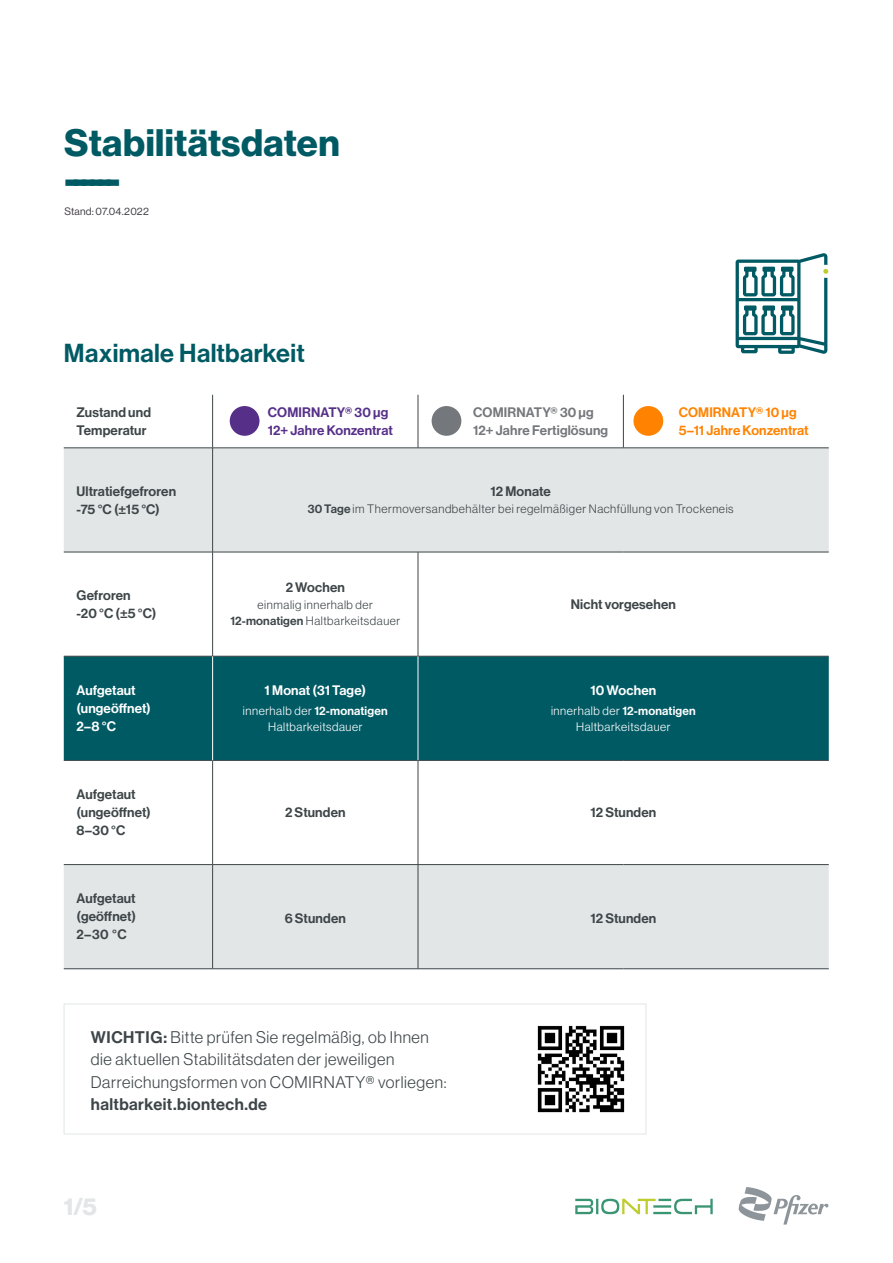
<style>
.page{position:relative;width:893px;height:1263px;background:#fff}
.page>*{position:absolute;margin:0;border:0;box-sizing:border-box;transform-origin:0 0}
.t1{font:45px "N Haas Grotesk DS Pro 75 Bd";color:#005a64}
.t2{font:37.5px "N Haas Grotesk DS Pro 75 Bd";letter-spacing:.01em;color:#005a64}
.t3{font:25.5px "N Haas Grotesk DS Pro 65 Md";letter-spacing:.015em;color:#005a64}
.t4{font:24px "N Haas Grotesk DS Pro 75 Bd";color:#e2e6e7}
.t5{font:16.5px/22.5px "N Haas Grotesk DS Pro 45 Lt";letter-spacing:.035em;color:#3d4548}
.t6{font:16.5px "N Haas Grotesk DS Pro 65 Md";letter-spacing:.03em;color:#3d4548}
.t7{font:13.5px/18px "N Haas Grotesk DS Pro 65 Md";letter-spacing:.01em;color:#3d4548}
.t8{font:13.5px/18px "N Haas Grotesk DS Pro 65 Md";letter-spacing:.01em;color:#fff}
.t9{font:13.5px/18px "N Haas Grotesk DS Pro 65 Md";letter-spacing:.01em;color:#74777b}
.t10{font:13.5px/18px "N Haas Grotesk DS Pro 65 Md";letter-spacing:.005em;color:#ff8300}
.t11{font:13.5px/18px "N Haas Grotesk DS Pro 65 Md";letter-spacing:.01em;color:#562f88}
.t12{font:12px/16.5px "N Haas Grotesk DS Pro 45 Lt";letter-spacing:.045em;color:#3d4548;text-align:center}
.t13{font:12px/16.5px "N Haas Grotesk DS Pro 45 Lt";letter-spacing:.045em;color:#fff;text-align:center}
.t14{font:10.5px "N Haas Grotesk DS Pro 55 Rg";letter-spacing:.015em;color:#3f3c43}
.s1{font-family:"N Haas Grotesk DS Pro 65 Md"}
</style>
<div class="page">
<svg style="left:739px;top:1187px;width:89px;height:37px"></svg>
<svg style="left:575px;top:1199px;width:138px;height:15px"></svg>
<svg style="left:736px;top:253px;width:92px;height:101px"></svg>
<svg style="left:64px;top:449px;width:765px;height:519px;fill:#e2e6e7"></svg>
<div style="left:64px;top:657px;width:765px;height:103px;background:#005a64"></div>
<hr style="left:212px;top:395px;width:1px;height:53px;background:#3d4548">
<hr style="left:418px;top:395px;width:1px;height:53px;background:#3d4548">
<hr style="left:623px;top:395px;width:1px;height:53px;background:#3d4548">
<hr style="left:64px;top:448px;width:149px;height:1px;background:#3d4548">
<hr style="left:213px;top:448px;width:205px;height:1px;background:#3d4548">
<hr style="left:212px;top:448px;width:1px;height:104px;background:#3d4548">
<hr style="left:418px;top:448px;width:205px;height:1px;background:#3d4548">
<hr style="left:623px;top:448px;width:206px;height:1px;background:#3d4548">
<hr style="left:64px;top:552px;width:149px;height:1px;background:#3d4548">
<hr style="left:213px;top:552px;width:205px;height:1px;background:#3d4548">
<hr style="left:212px;top:552px;width:1px;height:104px;background:#3d4548">
<hr style="left:418px;top:552px;width:205px;height:1px;background:#3d4548">
<hr style="left:418px;top:552px;width:1px;height:104px;background:#3d4548">
<hr style="left:623px;top:552px;width:206px;height:1px;background:#3d4548">
<hr style="left:64px;top:656px;width:149px;height:1px;background:#3d4548">
<hr style="left:213px;top:656px;width:205px;height:1px;background:#3d4548">
<hr style="left:418px;top:656px;width:205px;height:1px;background:#3d4548">
<hr style="left:623px;top:656px;width:206px;height:1px;background:#3d4548">
<hr style="left:64px;top:760px;width:149px;height:1px;background:#3d4548">
<hr style="left:213px;top:760px;width:205px;height:1px;background:#3d4548">
<hr style="left:212px;top:760px;width:1px;height:104px;background:#3d4548">
<hr style="left:418px;top:760px;width:205px;height:1px;background:#3d4548">
<hr style="left:418px;top:760px;width:1px;height:104px;background:#3d4548">
<hr style="left:623px;top:760px;width:206px;height:1px;background:#3d4548">
<hr style="left:64px;top:864px;width:149px;height:1px;background:#3d4548">
<hr style="left:213px;top:864px;width:205px;height:1px;background:#3d4548">
<hr style="left:212px;top:865px;width:1px;height:103px;background:#3d4548">
<hr style="left:418px;top:864px;width:205px;height:1px;background:#3d4548">
<hr style="left:418px;top:865px;width:1px;height:103px;background:#3d4548">
<hr style="left:623px;top:864px;width:206px;height:1px;background:#3d4548">
<hr style="left:212px;top:656px;width:1px;height:104px;background:#fff">
<hr style="left:418px;top:656px;width:1px;height:104px;background:#fff">
<hr style="left:64px;top:968px;width:149px;height:1px;background:#3d4548">
<hr style="left:213px;top:968px;width:205px;height:1px;background:#3d4548">
<hr style="left:418px;top:968px;width:205px;height:1px;background:#3d4548">
<hr style="left:623px;top:968px;width:206px;height:1px;background:#3d4548">
<div style="left:230px;top:406px;width:29px;height:30px;background:#562f88;border-radius:50%"></div>
<div style="left:633px;top:406px;width:30px;height:30px;background:#ff8300;border-radius:50%"></div>
<div style="left:432px;top:406px;width:29px;height:30px;background:#74777b;border-radius:50%"></div>
<div style="left:64px;top:1003px;width:582px;height:131px;border:1px solid #e2e6e7"></div>
<img style="left:537px;top:1025px;width:88px;height:88px">
<h2 class="t2" style="left:64px;top:121px;width:277px">Stabilitätsdaten</h2>
<h1 class="t1" style="left:64px;top:152px;width:58px">------</h1>
<p class="t14" style="left:64px;top:206px;width:86px">Stand: 07.04.2022</p>
<h3 class="t3" style="left:64px;top:339px;width:242px">Maximale Haltbarkeit</h3>
<p class="t7" style="left:77px;top:404px;width:76px">Zustand und<br>Temperatur</p>
<p class="t11" style="left:268px;top:404px;width:126px">COMIRNATY® 30 µg<br>12+ Jahre Konzentrat</p>
<p class="t9" style="left:473px;top:404px;width:136px">COMIRNATY® 30 µg<br>12+ Jahre Fertiglösung</p>
<p class="t10" style="left:679px;top:404px;width:132px">COMIRNATY® 10 µg<br>5–11 Jahre Konzentrat</p>
<p class="t7" style="left:77px;top:482px;width:101px">Ultratiefgefroren -75 °C (±15 °C)</p>
<p class="t7" style="left:490px;top:483px;width:62px">12 Monate</p>
<p class="t12" style="left:308px;top:500px;width:427px"><span class="s1">30 Tage</span> im Thermoversandbehälter bei regelmäßiger Nachfüllung von Trockeneis</p>
<p class="t7" style="left:77px;top:586px;width:81px">Gefroren<br>-20 °C (±5 °C)</p>
<p class="t7" style="left:286px;top:579px;width:61px">2 Wochen</p>
<p class="t12" style="left:230px;top:596px;width:171px">einmalig innerhalb der<br><span class="s1">12-monatigen</span> Haltbarkeitsdauer</p>
<p class="t7" style="left:571px;top:595px;width:107px">Nicht vorgesehen</p>
<p class="t8" style="left:77px;top:681px;width:76px">Aufgetaut (ungeöffnet)<br>2–8 °C</p>
<p class="t8" style="left:265px;top:681px;width:103px">1 Monat (31 Tage)</p>
<p class="t13" style="left:243px;top:702px;width:146px">innerhalb der <span class="s1">12-monatigen<br></span>Haltbarkeitsdauer</p>
<p class="t8" style="left:590px;top:681px;width:67px">10 Wochen</p>
<p class="t13" style="left:551px;top:702px;width:146px">innerhalb der <span class="s1">12-monatigen<br></span>Haltbarkeitsdauer</p>
<p class="t7" style="left:77px;top:786px;width:76px">Aufgetaut (ungeöffnet)<br>8–30 °C</p>
<p class="t7" style="left:77px;top:890px;width:61px;text-align:justify">Aufgetaut (geöffnet)<br>2–30 °C</p>
<p class="t7" style="left:285px;top:804px;width:62px">2 Stunden</p>
<p class="t7" style="left:590px;top:804px;width:67px">12 Stunden</p>
<p class="t7" style="left:285px;top:909px;width:63px">6 Stunden</p>
<p class="t7" style="left:590px;top:909px;width:67px">12 Stunden</p>
<p class="t5" style="left:91px;top:1026px;width:357px"><span class="s1">WICHTIG:</span> Bitte prüfen Sie regelmäßig, ob Ihnen die aktuellen Stabilitätsdaten der jeweiligen<br>Darreichungsformen von COMIRNATY® vorliegen:</p>
<p class="t6" style="left:91px;top:1095px;width:178px">haltbarkeit.biontech.de</p>
<h3 class="t4" style="left:64px;top:1193px;width:35px">1/5</h3>
</div>
